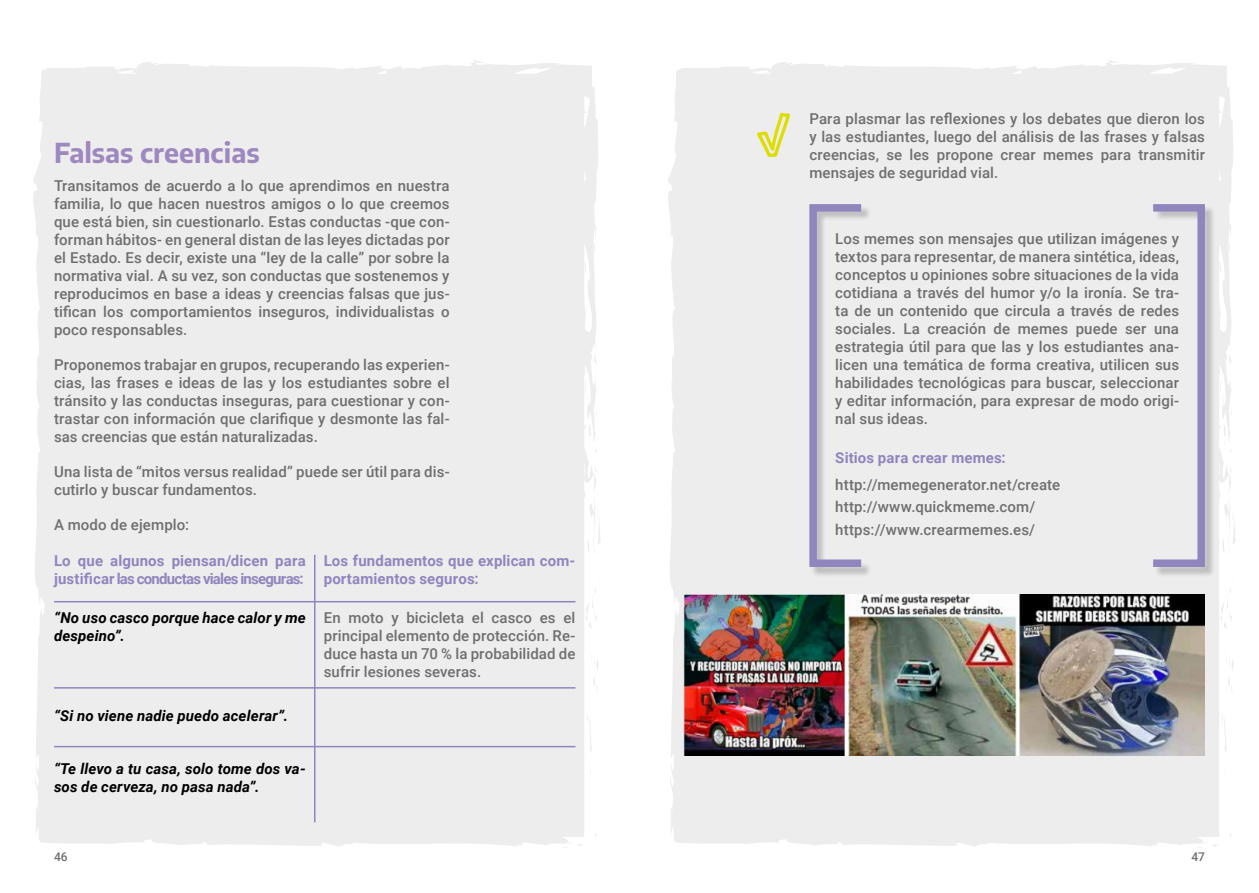
<style>
.page{position:relative;width:1259px;height:893px;background:#fff}
.page>*{position:absolute;margin:0;border:0;box-sizing:border-box;transform-origin:0 0}
.t1{font:700 27px "Encode Sans";color:#9d88bf}
.t2{font:500 15px/18px "Roboto";letter-spacing:.005em;color:#706f6f;text-align:justify}
.t3{font:700 15px/18px "Roboto";letter-spacing:.005em;color:#9185be}
.t4{font:italic 700 15px/18px "Roboto";letter-spacing:.01em;color:#000}
.t5{font:500 12px "Roboto";color:#706f6f}
</style>
<div class="page">
<div style="left:33px;top:60px;width:567px;height:786px;background:#eeedee"></div>
<svg style="left:584px;top:424px;width:13px;height:28px"></svg>
<svg style="left:585px;top:344px;width:13px;height:57px"></svg>
<svg style="left:584px;top:261px;width:2px;height:14px"></svg>
<svg style="left:577px;top:844px;width:7px;height:3px"></svg>
<hr style="left:54px;top:601px;width:521px;height:1px;background:#9185be">
<hr style="left:54px;top:687px;width:521px;height:2px;background:#9185be">
<hr style="left:54px;top:746px;width:521px;height:1px;background:#9185be">
<hr style="left:314px;top:555px;width:1px;height:267px;background:#9185be">
<div style="left:668px;top:60px;width:567px;height:786px;background:#eeedee"></div>
<svg style="left:1219px;top:424px;width:12px;height:28px"></svg>
<svg style="left:1220px;top:344px;width:13px;height:57px"></svg>
<svg style="left:1219px;top:261px;width:2px;height:14px"></svg>
<svg style="left:1212px;top:844px;width:7px;height:3px"></svg>
<div style="left:810px;top:205px;width:61px;height:372px;background:#000;opacity:.2"></div>
<div style="left:809px;top:204px;width:56px;height:363px;border:8px solid #9185be"></div>
<div style="left:1154px;top:205px;width:61px;height:372px;background:#000;opacity:.2"></div>
<div style="left:1149px;top:204px;width:56px;height:363px;border:8px solid #9185be"></div>
<img style="left:683px;top:595px;width:522px;height:160px">
<svg style="left:757px;top:113px;width:33px;height:44px"></svg>
<h1 class="t1" style="left:54px;top:133px;width:207px">Falsas creencias</h1>
<p class="t2" style="left:54px;top:176px;width:397px">Transitamos de acuerdo a lo que aprendimos en nuestra familia, lo que hacen nuestros amigos o lo que creemos que está bien, sin cuestionarlo. Estas conductas -que con&shy;forman hábitos- en general distan de las leyes dictadas por el Estado. Es decir, existe una “ley de la calle” por sobre la normativa vial. A su vez, son conductas que sostenemos y reproducimos en base a ideas y creencias falsas que jus&shy;tifican los comportamientos inseguros, individualistas o poco responsables.</p>
<p class="t2" style="left:54px;top:355px;width:397px">Proponemos trabajar en grupos, recuperando las experien&shy;cias, las frases e ideas de las y los estudiantes sobre el tránsito y las conductas inseguras, para cuestionar y con&shy;trastar con información que clarifique y desmonte las fal&shy;sas creencias que están naturalizadas.</p>
<p class="t2" style="left:54px;top:462px;width:397px">Una lista de “mitos versus realidad” puede ser útil para dis&shy;cutirlo y buscar fundamentos.</p>
<p class="t2" style="left:54px;top:515px;width:137px">A modo de ejemplo:</p>
<p class="t3" style="left:54px;top:551px;width:253px">Lo que algunos piensan/dicen para justificar las conductas viales inseguras:</p>
<p class="t4" style="left:54px;top:608px;width:253px">“No uso casco porque hace calor y me despeino”.</p>
<p class="t3" style="left:324px;top:551px;width:253px">Los fundamentos que explican com&shy;portamientos seguros:</p>
<p class="t2" style="left:324px;top:608px;width:253px">En moto y bicicleta el casco es el principal elemento de protección. Re&shy;duce hasta un 70 % la probabilidad de sufrir lesiones severas.</p>
<p class="t4" style="left:54px;top:706px;width:236px">“Si no viene nadie puedo acelerar”.</p>
<p class="t4" style="left:54px;top:759px;width:253px">“Te llevo a tu casa, solo tome dos va&shy;sos de cerveza, no pasa nada”.</p>
<p class="t2" style="left:809px;top:109px;width:397px">Para plasmar las reflexiones y los debates que dieron los y las estudiantes, luego del análisis de las frases y falsas creencias, se les propone crear memes para transmitir mensajes de seguridad vial.</p>
<p class="t2" style="left:835px;top:229px;width:345px">Los memes son mensajes que utilizan imágenes y textos para representar, de manera sintética, ideas, conceptos u opiniones sobre situaciones de la vida cotidiana a través del humor y/o la ironía. Se tra&shy;ta de un contenido que circula a través de redes sociales. La creación de memes puede ser una estrategia útil para que las y los estudiantes ana&shy;licen una temática de forma creativa, utilicen sus habilidades tecnológicas para buscar, seleccionar y editar información, para expresar de modo origi&shy;nal sus ideas.</p>
<p class="t3" style="left:835px;top:449px;width:172px">Sitios para crear memes:</p>
<p class="t2" style="left:835px;top:473px;width:226px;line-height:22.2px;text-align:left">http://memegenerator.net/create http://www.quickmeme.com/ https://www.crearmemes.es/</p>
<p class="t5" style="left:54px;top:848px;width:15px">46</p>
<p class="t5" style="left:1191px;top:848px;width:15px">47</p>
</div>
